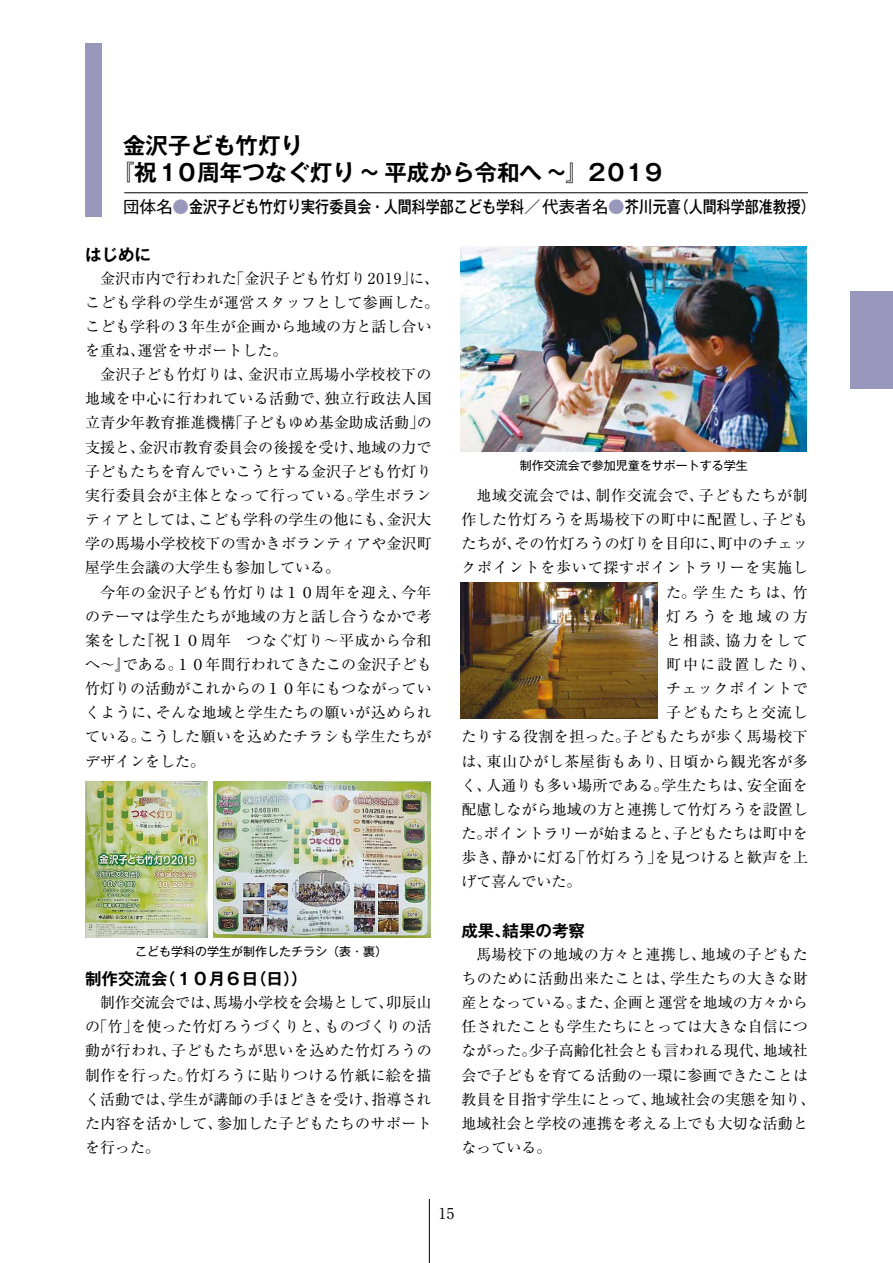
<style>
.page{position:relative;width:893px;height:1263px;background:#fff}
.page>*{position:absolute;margin:0;border:0;box-sizing:border-box;transform-origin:0 0}
.t1{font:700 22.5px/27px "Gothic MB101 Pr 6 N De";color:#000}
.t2{font:500 16.5px "Gothic MB101 Pr 6 N";color:#000;scale:.85 1}
.t3{font:700 16.5px "Gothic MB101 Pr 6 N De";color:#000}
.t4{font:15px/24.2px "Ryumin Pro";letter-spacing:.015em;color:#000;text-align:justify}
.t5{font:15px "Ryumin Pro";letter-spacing:.045em;color:#000}
.t6{font:15px "Ryumin Pro";letter-spacing:.05em;color:#000}
.t7{font:15px "Ryumin Pro";letter-spacing:.055em;color:#000}
.t8{font:15px "Ryumin Pro";letter-spacing:.12em;color:#000}
.t9{font:15px "Ryumin Pro";letter-spacing:.135em;color:#000}
.t10{font:15px "Ryumin Pro";letter-spacing:.205em;color:#000}
.t11{font:12px "Gothic MB101 Pr 6 N";color:#000}
.s1{font-weight:400}
.s2{color:#9a97bd}
</style>
<div class="page">
<div style="left:85px;top:43px;width:17px;height:173px;background:#9a97bd"></div>
<hr style="left:124px;top:192px;width:684px;height:1px;background:#000">
<img style="left:85px;top:781px;width:123px;height:156px">
<img style="left:214px;top:781px;width:217px;height:156px">
<img style="left:461px;top:246px;width:346px;height:205px">
<img style="left:461px;top:583px;width:197px;height:136px">
<div style="left:850px;top:291px;width:43px;height:98px;background:#9a97bd"></div>
<hr style="left:429px;top:1199px;width:1px;height:64px;background:#000">
<h1 class="t1" style="left:112px;top:131px;width:552px;text-indent:11px">金沢子ども竹灯り<br>『祝10周年つなぐ灯り ~ 平成から令和へ ~』2019</h1>
<p class="t2" style="left:123px;top:193px;width:815px"><span class="s1">団体名</span><span class="s2">●</span>金沢子ども竹灯り実行委員会・人間科学部こども学科<span class="s1">／代表者名</span><span class="s2">●</span>芥川元喜（人間科学部准教授）</p>
<p class="t3" style="left:85px;top:241px;width:67px">はじめに</p>
<p class="t4" style="left:85px;top:265px;width:356px;text-align:left;text-indent:15px">金沢市内で行われた「金沢子ども竹灯り2019」に、こども学科の学生が運営スタッフとして参画した。こども学科の３年生が企画から地域の方と話し合いを重ね、運営をサポートした。</p>
<p class="t4" style="left:85px;top:361px;width:348px;text-indent:15px">金沢子ども竹灯りは、金沢市立馬場小学校校下の地域を中心に行われている活動で、独立行政法人国立青少年教育推進機構「子どもゆめ基金助成活動」の支援と、金沢市教育委員会の後援を受け、地域の力で子どもたちを育んでいこうとする金沢子ども竹灯り実行委員会が主体となって行っている。学生ボランティアとしては、こども学科の学生の他にも、金沢大学の馬場小学校校下の雪かきボランティアや金沢町屋学生会議の大学生も参加している。</p>
<p class="t4" style="left:85px;top:579px;width:348px;text-indent:15px">今年の金沢子ども竹灯りは１０周年を迎え、今年のテーマは学生たちが地域の方と話し合うなかで考案をした『祝１０周年　つなぐ灯り～平成から令和へ～』である。１０年間行われてきたこの金沢子ども竹灯りの活動がこれからの１０年にもつながっていくように、そんな地域と学生たちの願いが込められている。こうした願いを込めたチラシも学生たちがデザインをした。</p>
<p class="t11" style="left:135px;top:941px;width:253px">こども学科の学生が制作したチラシ（表・裏）</p>
<p class="t3" style="left:85px;top:965px;width:224px">制作交流会（１０月６日（日））</p>
<p class="t4" style="left:85px;top:989px;width:348px;text-indent:15px">制作交流会では、馬場小学校を会場として、卯辰山の「竹」を使った竹灯ろうづくりと、ものづくりの活動が行われ、子どもたちが思いを込めた竹灯ろうの制作を行った。竹灯ろうに貼りつける竹紙に絵を描く活動では、学生が講師の手ほどきを受け、指導された内容を活かして、参加した子どもたちのサポートを行った。</p>
<p class="t11" style="left:520px;top:456px;width:229px">制作交流会で参加児童をサポートする学生</p>
<p class="t5" style="left:476px;top:483px;width:333px">地域交流会では、制作交流会で、子どもたちが制</p>
<p class="t4" style="left:461px;top:506px;width:348px">作した竹灯ろうを馬場校下の町中に配置し、子ども</p>
<p class="t4" style="left:461px;top:530px;width:348px">たちが、その竹灯ろうの灯りを目印に、町中のチェッ</p>
<p class="t6" style="left:461px;top:556px;width:348px">クポイントを歩いて探すポイントラリーを実施し</p>
<p class="t4" style="left:666px;top:579px;width:143px">た。学生たちは、竹</p>
<p class="t10" style="left:666px;top:604px;width:143px">灯ろうを地域の方</p>
<p class="t8" style="left:666px;top:628px;width:143px">と相談、協力をして</p>
<p class="t9" style="left:666px;top:653px;width:151px">町中に設置したり、</p>
<p class="t7" style="left:666px;top:677px;width:143px">チェックポイントで</p>
<p class="t7" style="left:666px;top:701px;width:143px">子どもたちと交流し</p>
<p class="t4" style="left:461px;top:724px;width:348px">たりする役割を担った。子どもたちが歩く馬場校下</p>
<p class="t5" style="left:461px;top:749px;width:348px">は、東山ひがし茶屋街もあり、日頃から観光客が多</p>
<p class="t4" style="left:461px;top:772px;width:348px">く、人通りも多い場所である。学生たちは、安全面を</p>
<p class="t4" style="left:461px;top:796px;width:348px">配慮しながら地域の方と連携して竹灯ろうを設置し</p>
<p class="t4" style="left:461px;top:820px;width:348px">た。ポイントラリーが始まると、子どもたちは町中を</p>
<p class="t4" style="left:461px;top:844px;width:348px">歩き、静かに灯る「竹灯ろう」を見つけると歓声を上</p>
<p class="t4" style="left:461px;top:869px;width:121px">げて喜んでいた。</p>
<p class="t3" style="left:461px;top:917px;width:125px">成果、結果の考察</p>
<p class="t4" style="left:461px;top:941px;width:356px;text-align:left;text-indent:15px">馬場校下の地域の方々と連携し、地域の子どもたちのために活動出来たことは、学生たちの大きな財産となっている。また、企画と運営を地域の方々から任されたことも学生たちにとっては大きな自信につながった。少子高齢化社会とも言われる現代、地域社会で子どもを育てる活動の一環に参画できたことは教員を目指す学生にとって、地域社会の実態を知り、地域社会と学校の連携を考える上でも大切な活動となっている。</p>
<p class="t4" style="left:439px;top:1200px;width:17px">15</p>
</div>
